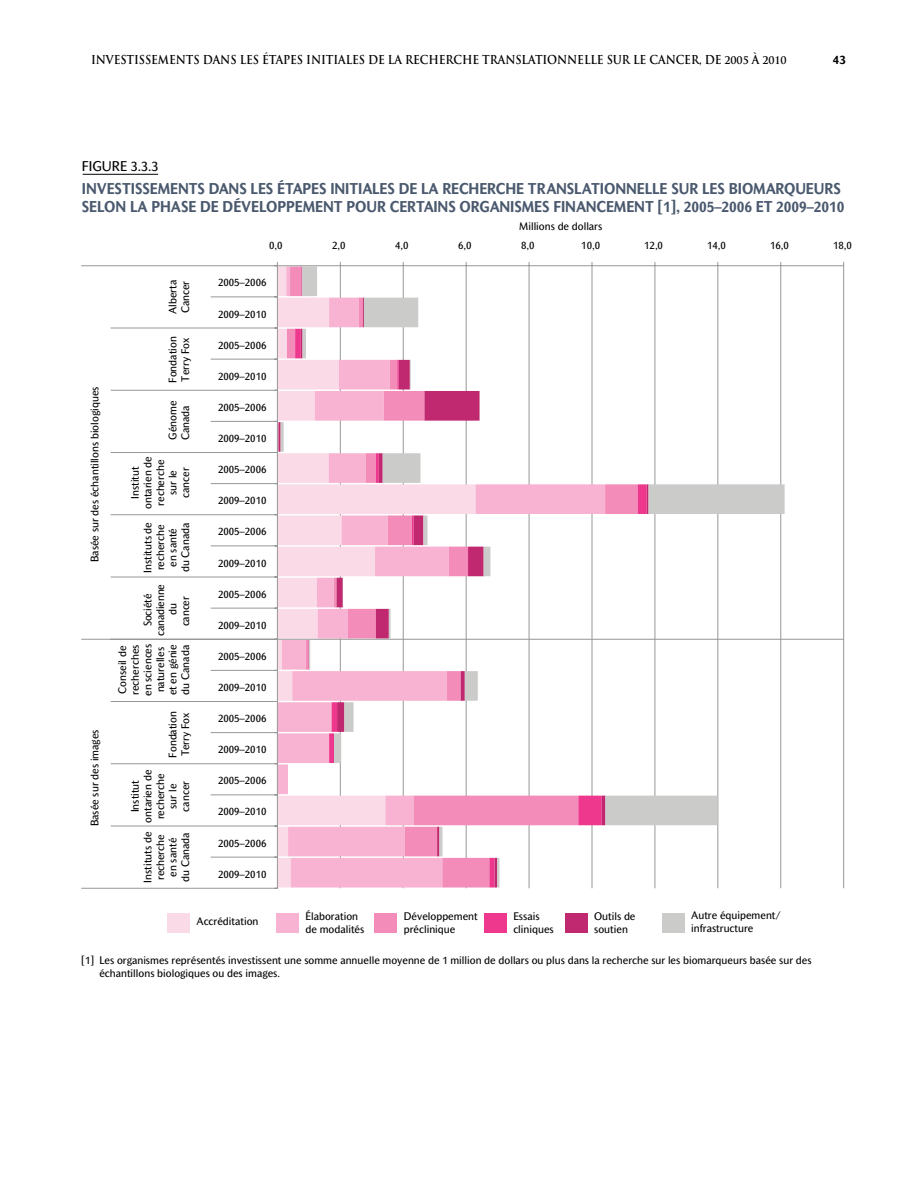
<style>
.page{position:relative;width:918px;height:1188px;background:#fff}
.page>*{position:absolute;margin:0;border:0;box-sizing:border-box;transform-origin:0 0}
.t1{font:700 15px/18px "Mahsuri Sans";letter-spacing:-.005em;color:#4a596e;scale:.95 1}
.t2{font:13.5px "Mahsuri Sans";color:#000}
.t3{font:700 12px "Trajan Pro";letter-spacing:-.01em;color:#000;scale:.9 1}
.t4{font:700 12px "Mahsuri Sans";color:#000}
.t5{font:10.5px/12.6px "Mahsuri Sans";color:#000}
</style>
<div class="page">
<hr style="left:843px;top:266px;width:1px;height:622px;background:#989797">
<svg style="left:281px;top:266px;width:504px;height:622px"></svg>
<hr style="left:277px;top:265px;width:567px;height:1px;background:#989797">
<hr style="left:277px;top:266px;width:1px;height:622px;background:#989797">
<hr style="left:211px;top:265px;width:66px;height:1px;background:#989797">
<hr style="left:211px;top:297px;width:66px;height:1px;background:#989797">
<hr style="left:211px;top:328px;width:66px;height:1px;background:#989797">
<hr style="left:211px;top:359px;width:66px;height:1px;background:#989797">
<hr style="left:211px;top:390px;width:66px;height:1px;background:#989797">
<hr style="left:211px;top:421px;width:66px;height:1px;background:#989797">
<hr style="left:211px;top:452px;width:66px;height:1px;background:#989797">
<hr style="left:211px;top:483px;width:66px;height:1px;background:#989797">
<hr style="left:211px;top:514px;width:66px;height:1px;background:#989797">
<hr style="left:211px;top:546px;width:66px;height:1px;background:#989797">
<hr style="left:211px;top:577px;width:66px;height:1px;background:#989797">
<hr style="left:211px;top:608px;width:66px;height:1px;background:#989797">
<hr style="left:211px;top:670px;width:66px;height:1px;background:#989797">
<hr style="left:211px;top:701px;width:66px;height:1px;background:#989797">
<hr style="left:211px;top:732px;width:66px;height:1px;background:#989797">
<hr style="left:211px;top:763px;width:66px;height:1px;background:#989797">
<hr style="left:211px;top:795px;width:66px;height:1px;background:#989797">
<hr style="left:211px;top:826px;width:66px;height:1px;background:#989797">
<hr style="left:211px;top:857px;width:66px;height:1px;background:#989797">
<hr style="left:211px;top:888px;width:66px;height:1px;background:#989797">
<hr style="left:111px;top:265px;width:100px;height:1px;background:#989797">
<hr style="left:111px;top:328px;width:100px;height:1px;background:#989797">
<hr style="left:111px;top:390px;width:100px;height:1px;background:#989797">
<hr style="left:111px;top:452px;width:100px;height:1px;background:#989797">
<hr style="left:111px;top:514px;width:100px;height:1px;background:#989797">
<hr style="left:111px;top:577px;width:100px;height:1px;background:#989797">
<hr style="left:111px;top:701px;width:100px;height:1px;background:#989797">
<hr style="left:111px;top:763px;width:100px;height:1px;background:#989797">
<hr style="left:111px;top:826px;width:100px;height:1px;background:#989797">
<hr style="left:111px;top:888px;width:100px;height:1px;background:#989797">
<hr style="left:81px;top:265px;width:30px;height:1px;background:#989797">
<hr style="left:81px;top:639px;width:763px;height:1px;background:#989797">
<hr style="left:81px;top:888px;width:30px;height:1px;background:#989797">
<hr style="left:83px;top:174px;width:75px;height:1px;background:#000">
<div style="left:167px;top:913px;width:23px;height:20px;background:#fbdae8"></div>
<div style="left:276px;top:913px;width:23px;height:20px;background:#f7b3d1"></div>
<div style="left:374px;top:913px;width:23px;height:20px;background:#f38cb9"></div>
<div style="left:484px;top:913px;width:23px;height:20px;background:#ee388d"></div>
<div style="left:565px;top:913px;width:23px;height:20px;background:#c0296f"></div>
<div style="left:662px;top:913px;width:23px;height:20px;background:#cbcbca"></div>
<p class="t3" style="left:91px;top:52px;width:775px">INVESTISS EMENTS DANS LES ÉTAPES INITIALES DE LA RECHERCHE TRANS LATIONNELLE SUR LE CANCER, DE 2005 À 2010</p>
<p class="t4" style="left:833px;top:52px;width:15px">43</p>
<p class="t2" style="left:82px;top:158px;width:78px">FIGURE 3.3.3</p>
<p class="t1" style="left:82px;top:179px;width:804px">INVESTISSEMENTS DANS LES ÉTAPES INITIALES DE LA RECHERCHE TRANSLATIONNELLE SUR LES BIOMARQUEURS<br>SELON LA PHASE DE DÉVELOPPEMENT POUR CERTAINS ORGANISMES FINANCEMENT [1], 2005–2006 ET 2009–2010</p>
<p class="t5" style="left:519px;top:220px;width:85px">Millions de dollars</p>
<p class="t5" style="left:88px;top:562px;width:177px;rotate:-90deg">Basée sur des échantillons biologiques</p>
<p class="t5" style="left:88px;top:826px;width:99px;rotate:-90deg">Basée sur des images</p>
<p class="t5" style="left:167px;top:314px;width:36px;rotate:-90deg">Alberta<br>Cancer</p>
<p class="t5" style="left:167px;top:383px;width:48px;rotate:-90deg">Fondation<br>Terry Fox</p>
<p class="t5" style="left:167px;top:440px;width:41px;rotate:-90deg">Génome<br>Canada</p>
<p class="t5" style="left:129px;top:509px;width:54px;text-align:center;rotate:-90deg">Institut ontarien de recherche sur le cancer</p>
<p class="t5" style="left:141px;top:573px;width:52px;text-align:center;rotate:-90deg">Instituts de recherche en santé du Canada</p>
<p class="t5" style="left:141px;top:636px;width:54px;text-align:center;rotate:-90deg">Société canadienne du<br>cancer</p>
<p class="t5" style="left:116px;top:696px;width:54px;text-align:center;rotate:-90deg">Conseil de recherches en sciences naturelles et en génie du Canada</p>
<p class="t5" style="left:167px;top:758px;width:48px;rotate:-90deg">Fondation<br>Terry Fox</p>
<p class="t5" style="left:129px;top:823px;width:54px;text-align:center;rotate:-90deg">Institut ontarien de recherche sur le cancer</p>
<p class="t5" style="left:141px;top:883px;width:52px;text-align:center;rotate:-90deg">Instituts de recherche en santé du Canada</p>
<p class="t5" style="left:269px;top:239px;width:15px">0,0</p>
<p class="t5" style="left:332px;top:239px;width:15px">2,0</p>
<p class="t5" style="left:395px;top:239px;width:15px">4,0</p>
<p class="t5" style="left:458px;top:239px;width:15px">6,0</p>
<p class="t5" style="left:521px;top:239px;width:15px">8,0</p>
<p class="t5" style="left:581px;top:239px;width:20px">10,0</p>
<p class="t5" style="left:644px;top:239px;width:20px">12,0</p>
<p class="t5" style="left:707px;top:239px;width:20px">14,0</p>
<p class="t5" style="left:770px;top:239px;width:20px">16,0</p>
<p class="t5" style="left:833px;top:239px;width:20px">18,0</p>
<p class="t5" style="left:218px;top:276px;width:50px">2005–2006</p>
<p class="t5" style="left:218px;top:307px;width:50px">2009–2010</p>
<p class="t5" style="left:218px;top:339px;width:50px">2005–2006</p>
<p class="t5" style="left:218px;top:370px;width:50px">2009–2010</p>
<p class="t5" style="left:218px;top:401px;width:50px">2005–2006</p>
<p class="t5" style="left:218px;top:432px;width:50px">2009–2010</p>
<p class="t5" style="left:218px;top:463px;width:50px">2005–2006</p>
<p class="t5" style="left:218px;top:494px;width:50px">2009–2010</p>
<p class="t5" style="left:218px;top:525px;width:50px">2005–2006</p>
<p class="t5" style="left:218px;top:556px;width:50px">2009–2010</p>
<p class="t5" style="left:218px;top:588px;width:50px">2005–2006</p>
<p class="t5" style="left:218px;top:619px;width:50px">2009–2010</p>
<p class="t5" style="left:218px;top:650px;width:50px">2005–2006</p>
<p class="t5" style="left:218px;top:681px;width:50px">2009–2010</p>
<p class="t5" style="left:218px;top:712px;width:50px">2005–2006</p>
<p class="t5" style="left:218px;top:743px;width:50px">2009–2010</p>
<p class="t5" style="left:218px;top:774px;width:50px">2005–2006</p>
<p class="t5" style="left:218px;top:805px;width:50px">2009–2010</p>
<p class="t5" style="left:218px;top:837px;width:50px">2005–2006</p>
<p class="t5" style="left:218px;top:868px;width:50px">2009–2010</p>
<p class="t5" style="left:197px;top:915px;width:64px">Accréditation</p>
<p class="t5" style="left:306px;top:910px;width:60px">Élaboration de modalités</p>
<p class="t5" style="left:404px;top:910px;width:75px">Développement préclinique</p>
<p class="t5" style="left:513px;top:910px;width:42px">Essais cliniques</p>
<p class="t5" style="left:594px;top:910px;width:43px">Outils de soutien</p>
<p class="t5" style="left:691px;top:909px;width:91px">Autre équipement/ infrastructure</p>
<p class="t5" style="left:99px;top:954px;width:714px;text-indent:-18px">[1] Les organismes représentés investissent une somme annuelle moyenne de 1 million de dollars ou plus dans la recherche sur les biomarqueurs basée sur des échantillons biologiques ou des images.</p>
</div>
